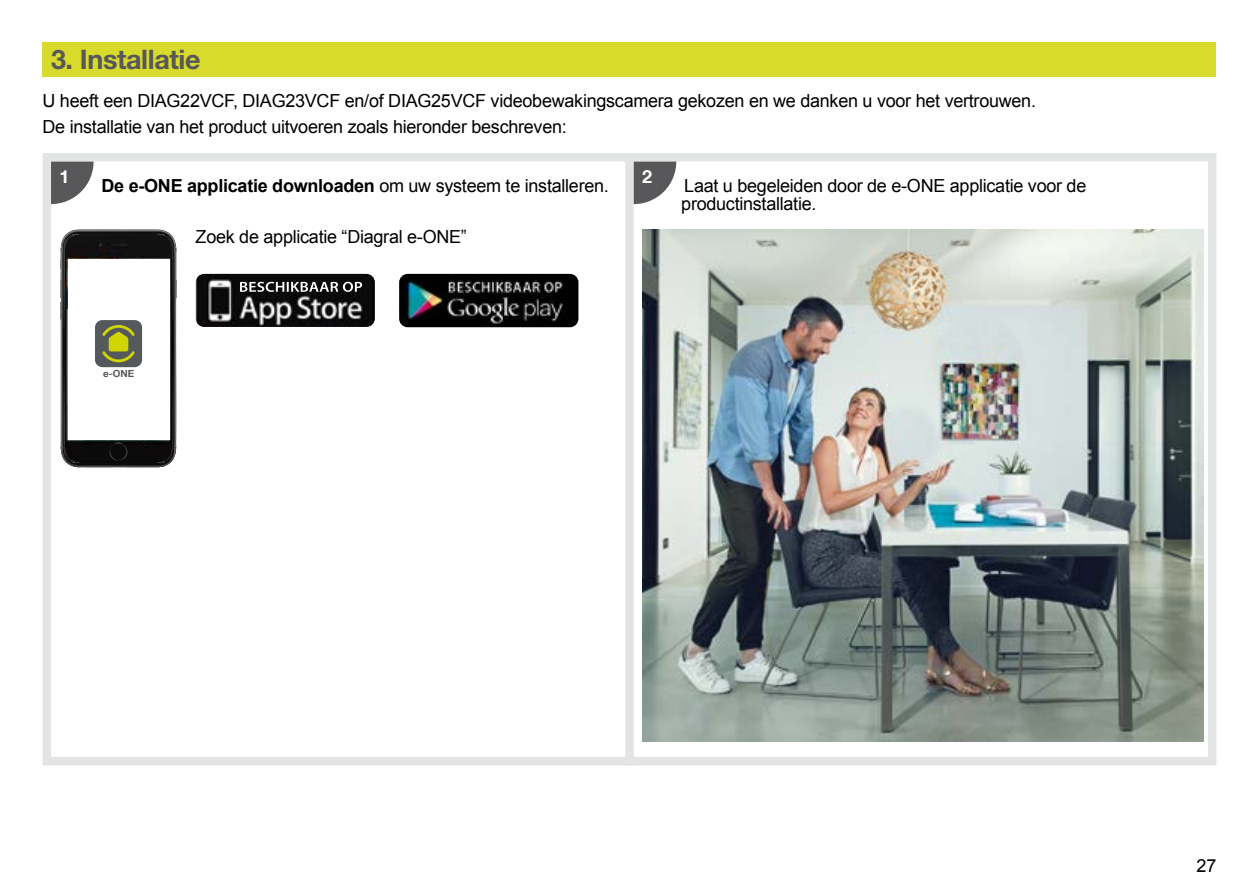
<style>
.page{position:relative;width:1259px;height:893px;background:#fff}
.page>*{position:absolute;margin:0;border:0;box-sizing:border-box;transform-origin:0 0}
.t1{font:700 27px "Helvetica Neue LTW1 G";letter-spacing:-.015em;color:#58585a}
.t2{font:18px/26.4px "Arial";letter-spacing:-.015em;color:#000}
.t3{font:700 18px "Arial";letter-spacing:-.015em;color:#000}
.t4{font:700 18px "Helvetica Neue LT Com";color:#fff}
.t5{font:700 9.9px "Helvetica Neue LT Com";color:#58585a}
.s1{font-weight:400}
</style>
<div class="page">
<div style="left:43px;top:43px;width:1173px;height:34px;background:#d8da2c"></div>
<div style="left:43px;top:153px;width:1173px;height:612px;border:9px solid #e3e4e4"></div>
<img style="left:642px;top:230px;width:561px;height:511px">
<div style="left:625px;top:153px;width:9px;height:612px;background:#e3e4e4"></div>
<svg style="left:51px;top:162px;width:43px;height:42px"></svg>
<svg style="left:634px;top:162px;width:42px;height:42px"></svg>
<img style="left:196px;top:274px;width:179px;height:53px">
<img style="left:240px;top:282px;width:122px;height:10px">
<img style="left:399px;top:274px;width:179px;height:53px">
<svg style="left:112px;top:467px;width:13px;height:1px"></svg>
<svg style="left:176px;top:280px;width:1px;height:18px"></svg>
<img style="left:60px;top:229px;width:116px;height:238px">
<img style="left:63px;top:232px;width:111px;height:233px">
<img style="left:64px;top:234px;width:18px;height:229px">
<img style="left:155px;top:234px;width:18px;height:229px">
<img style="left:127px;top:443px;width:1px;height:18px">
<img style="left:109px;top:443px;width:18px;height:18px">
<img style="left:109px;top:243px;width:19px;height:3px">
<svg style="left:109px;top:244px;width:19px;height:1px"></svg>
<svg style="left:98px;top:243px;width:4px;height:3px"></svg>
<div style="left:68px;top:259px;width:101px;height:181px;background:#fff"></div>
<svg style="left:95px;top:320px;width:47px;height:47px;background:#777a49"></svg>
<h1 class="t1" style="left:51px;top:43px;width:151px">3. Installatie</h1>
<p class="t2" style="left:43px;top:87px;width:995px">U heeft een DIAG22VCF, DIAG23VCF en/of DIAG25VCF videobewakingscamera gekozen en we danken u voor het vertrouwen.<br>De installatie van het product uitvoeren zoals hieronder beschreven:</p>
<p class="t4" style="left:60px;top:165px;width:12px">1</p>
<p class="t4" style="left:642px;top:165px;width:12px">2</p>
<p class="t3" style="left:102px;top:174px;width:509px">De e-ONE applicatie downloaden <span class="s1">om uw systeem te installeren.</span></p>
<p class="t2" style="left:196px;top:223px;width:273px">Zoek de applicatie “Diagral e-ONE”</p>
<p class="t2" style="left:681px;top:177px;width:407px;line-height:18px">Laat u begeleiden door de e-ONE applicatie voor de productinstallatie.</p>
<p class="t5" style="left:103px;top:367px;width:33px">e-ONE</p>
<p class="t2" style="left:1196px;top:853px;width:22px">27</p>
</div>
